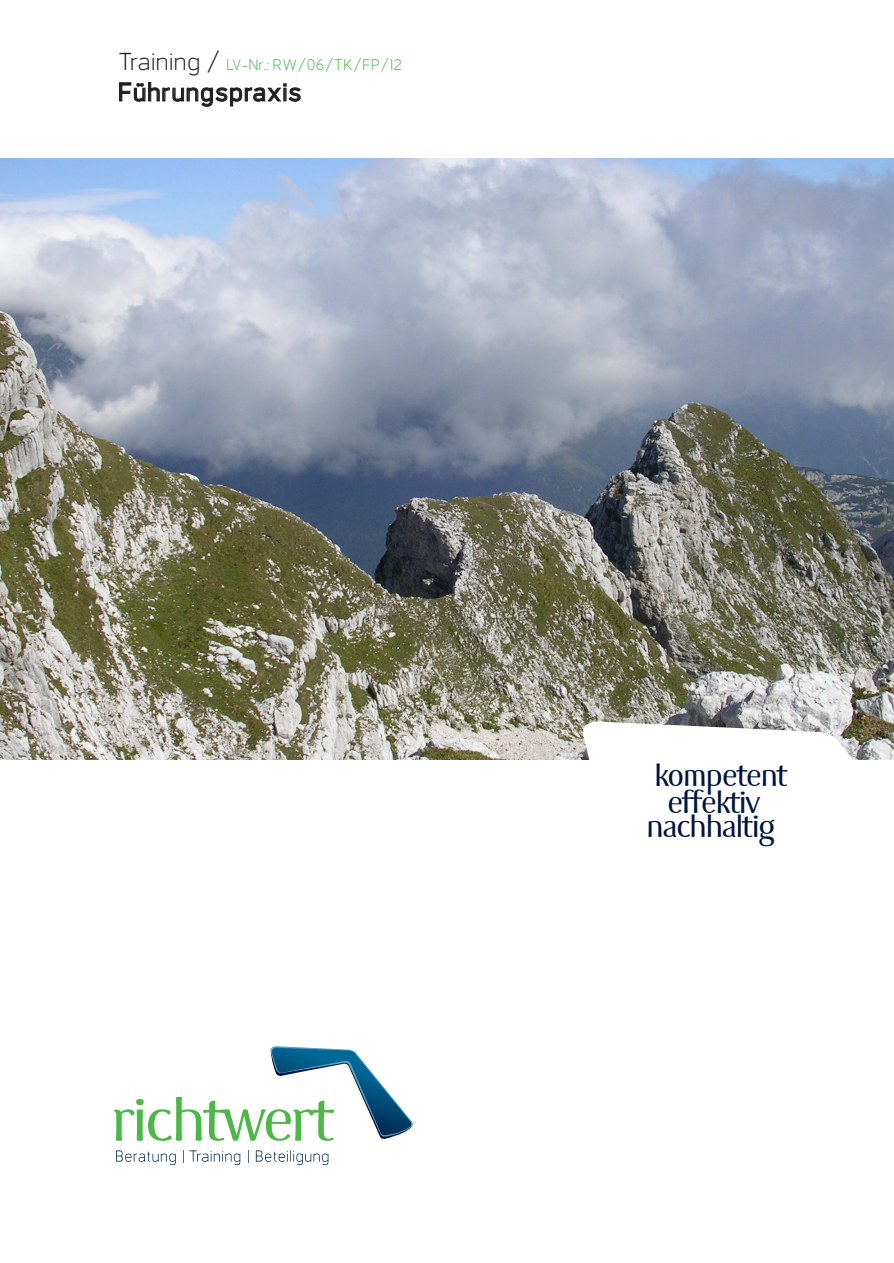
<style>
.page{position:relative;width:894px;height:1263px;background:#fff}
.page>*{position:absolute;margin:0;border:0;box-sizing:border-box;transform-origin:0 0}
.t1{font:32.25px "sommelier";letter-spacing:-.03em;color:#00163e;scale:.96 1}
.t2{font:700 25.5px "Orcin Sans";letter-spacing:.02em;color:#231f20}
.t3{font:300 15px "Orcin Sans";letter-spacing:.02em;color:#4cb848}
.s1{font-size:24px;color:#231f20}
</style>
<div class="page">
<img style="left:0;top:159px;width:893px;height:600px">
<svg style="left:119px;top:82px;width:182px;height:25px"></svg>
<svg style="left:578px;top:722px;width:315px;height:38px"></svg>
<svg style="left:256px;top:1150px;width:72px;height:15px"></svg>
<svg style="left:248px;top:1150px;width:1px;height:12px"></svg>
<svg style="left:183px;top:1150px;width:57px;height:15px"></svg>
<svg style="left:116px;top:1150px;width:60px;height:15px"></svg>
<svg style="left:114px;top:1046px;width:299px;height:95px"></svg>
<p class="t3" style="left:118px;top:57px;width:285px"><span class="s1">Training /</span> LV-Nr.: RW/06/TK/FP/12</p>
<p class="t2" style="left:118px;top:77px;width:185px">Führungspraxis</p>
<p class="t1" style="left:654px;top:755px;width:140px">kompetent</p>
<p class="t1" style="left:667px;top:781px;width:97px">effektiv</p>
<p class="t1" style="left:646px;top:806px;width:135px">nachhaltig</p>
</div>
